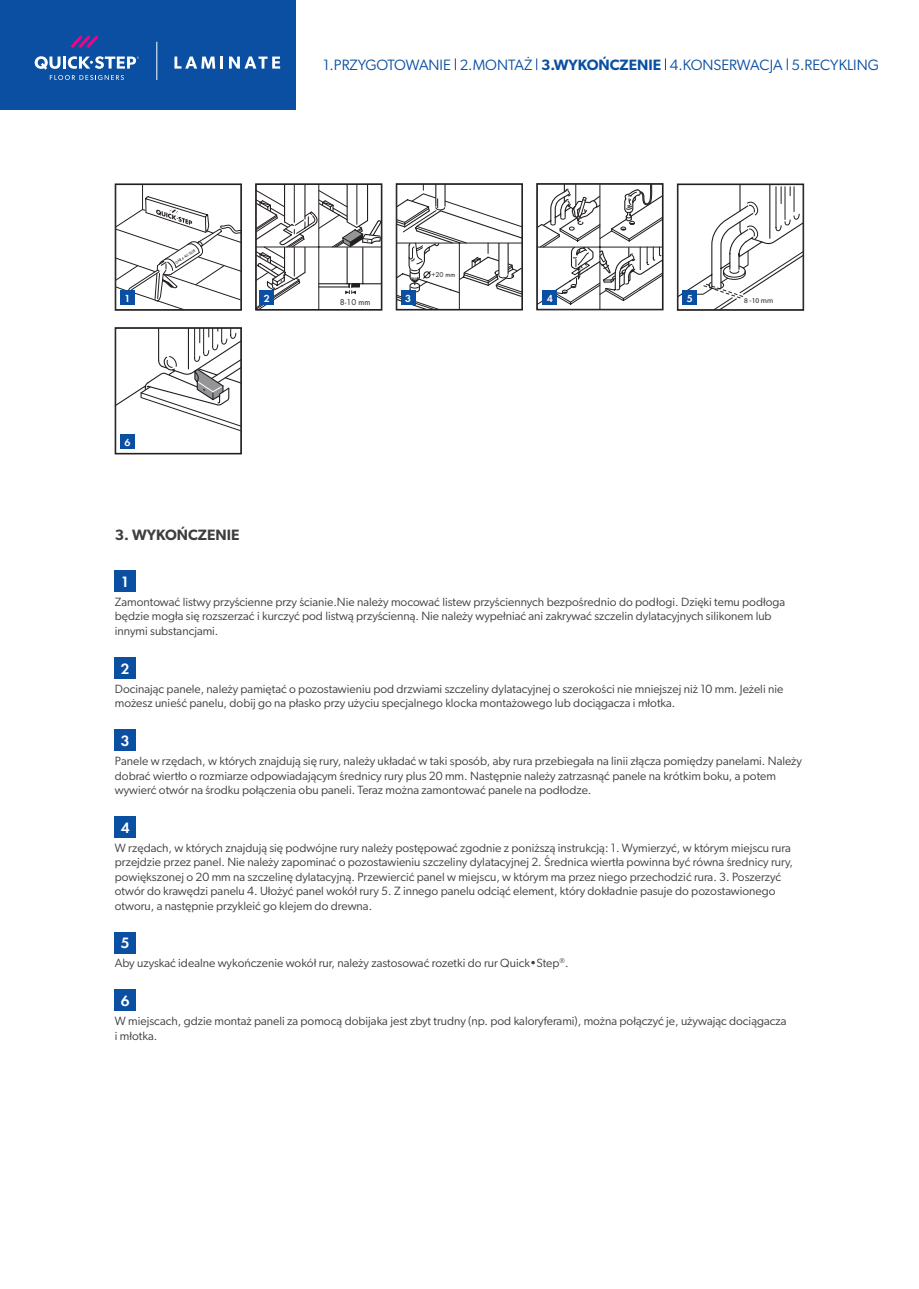
<style>
.page{position:relative;width:919px;height:1289px;background:#fff}
.page>*{position:absolute;margin:0;border:0;box-sizing:border-box;transform-origin:0 0}
.t1{font:600 15.6px "Futura PT";color:#fff}
.t2{font:15px "Gibson";color:#0a4fa2}
.t3{font:600 15px "Gibson";color:#3e3e3f}
.t4{font:12px/14.4px "Gibson";color:#3e3e3f}
.t5{font:600 10.65px "Futura PT";color:#fff}
.t6{font:8.85px "Futura Boo";color:#231f20}
.t7{font:7.35px "DIN";color:#231f20}
.t8{font:7.35px "Futura Boo";color:#231f20}
.t9{font:500 3.9px "Futura";color:#231f20;scale:.84 1}
.s1{font-weight:600}
</style>
<div class="page">
<div style="left:0;top:0;width:295px;height:110px;background:#0a4fa2"></div>
<svg style="left:174px;top:57px;width:49px;height:12px"></svg>
<svg style="left:229px;top:57px;width:51px;height:12px"></svg>
<hr style="left:156px;top:42px;width:1px;height:38px;background:#fff">
<svg style="left:71px;top:35px;width:27px;height:13px"></svg>
<svg style="left:35px;top:56px;width:104px;height:24px"></svg>
<svg style="left:679px;top:186px;width:122px;height:122px"></svg>
<div style="left:677px;top:184px;width:126px;height:126px;border:1px solid #231f20"></div>
<svg style="left:117px;top:186px;width:123px;height:122px"></svg>
<div style="left:115px;top:184px;width:127px;height:126px;border:1px solid #231f20"></div>
<svg style="left:257px;top:186px;width:123px;height:122px"></svg>
<div style="left:255px;top:184px;width:127px;height:126px;border:1px solid #231f20"></div>
<svg style="left:398px;top:185px;width:122px;height:123px"></svg>
<div style="left:396px;top:183px;width:126px;height:127px;border:1px solid #231f20"></div>
<hr style="left:599px;top:184px;width:1px;height:125px;background:#231f20">
<svg style="left:538px;top:185px;width:123px;height:120px"></svg>
<div style="left:536px;top:183px;width:127px;height:127px;border:1px solid #231f20"></div>
<svg style="left:117px;top:329px;width:123px;height:102px"></svg>
<div style="left:115px;top:327px;width:127px;height:127px;border:1px solid #231f20"></div>
<div style="left:120px;top:291px;width:15px;height:14px;background:#0a4fa2"></div>
<div style="left:260px;top:291px;width:14px;height:14px;background:#0a4fa2"></div>
<div style="left:401px;top:291px;width:14px;height:14px;background:#0a4fa2"></div>
<div style="left:542px;top:291px;width:15px;height:14px;background:#0a4fa2"></div>
<div style="left:682px;top:291px;width:14px;height:14px;background:#0a4fa2"></div>
<div style="left:120px;top:435px;width:15px;height:14px;background:#0a4fa2"></div>
<svg style="left:455px;top:58px;width:1px;height:12px"></svg>
<svg style="left:536px;top:58px;width:1px;height:12px"></svg>
<svg style="left:665px;top:58px;width:1px;height:12px"></svg>
<svg style="left:787px;top:58px;width:1px;height:12px"></svg>
<div style="left:115px;top:570px;width:21px;height:21px;background:#0a4fa2"></div>
<div style="left:115px;top:657px;width:21px;height:21px;background:#0a4fa2"></div>
<div style="left:115px;top:729px;width:21px;height:21px;background:#0a4fa2"></div>
<div style="left:115px;top:816px;width:21px;height:21px;background:#0a4fa2"></div>
<div style="left:115px;top:932px;width:21px;height:21px;background:#0a4fa2"></div>
<div style="left:115px;top:989px;width:21px;height:21px;background:#0a4fa2"></div>
<p class="t9" style="left:175px;top:260px;width:29px;rotate:-33deg">ONE 4 ALL GLUE</p>
<p class="t2" style="left:323px;top:56px;width:557px">1.PRZYGOTOWANIE 2.MONTAŻ <span class="s1">3.WYKOŃCZENIE</span> 4.KONSERWACJA 5.RECYKLING</p>
<p class="t8" style="left:431px;top:270px;width:25px">+20 mm</p>
<p class="t5" style="left:124px;top:292px;width:8px">1</p>
<p class="t5" style="left:264px;top:292px;width:8px">2</p>
<p class="t5" style="left:405px;top:292px;width:8px">3</p>
<p class="t5" style="left:546px;top:292px;width:8px">4</p>
<p class="t5" style="left:686px;top:292px;width:8px">5</p>
<p class="t6" style="left:340px;top:296px;width:32px">8-10 mm</p>
<p class="t7" style="left:744px;top:296px;width:30px">8 -10 mm</p>
<p class="t5" style="left:124px;top:436px;width:8px">6</p>
<p class="t3" style="left:115px;top:525px;width:126px">3. WYKOŃCZENIE</p>
<h1 class="t1" style="left:121px;top:572px;width:10px">1</h1>
<p class="t4" style="left:115px;top:594px;width:671px">Zamontować listwy przyścienne przy ścianie.Nie należy mocować listew przyściennych bezpośrednio do podłogi. Dzięki temu podłoga będzie mogła się rozszerzać i kurczyć pod listwą przyścienną. Nie należy wypełniać ani zakrywać szczelin dylatacyjnych silikonem lub innymi substancjami.</p>
<h1 class="t1" style="left:121px;top:658px;width:10px">2</h1>
<p class="t4" style="left:115px;top:681px;width:670px">Docinając panele, należy pamiętać o pozostawieniu pod drzwiami szczeliny dylatacyjnej o szerokości nie mniejszej niż 10 mm. Jeżeli nie możesz unieść panelu, dobij go na płasko przy użyciu specjalnego klocka montażowego lub dociągacza i młotka.</p>
<h1 class="t1" style="left:121px;top:731px;width:10px">3</h1>
<p class="t4" style="left:115px;top:753px;width:688px">Panele w rzędach, w których znajdują się rury, należy układać w taki sposób, aby rura przebiegała na linii złącza pomiędzy panelami. Należy dobrać wiertło o rozmiarze odpowiadającym średnicy rury plus 20 mm. Następnie należy zatrzasnąć panele na krótkim boku, a potem wywierć otwór na środku połączenia obu paneli. Teraz można zamontować panele na podłodze.</p>
<h1 class="t1" style="left:121px;top:818px;width:10px">4</h1>
<p class="t4" style="left:115px;top:840px;width:679px">W rzędach, w których znajdują się podwójne rury należy postępować zgodnie z poniższą instrukcją: 1. Wymierzyć, w którym miejscu rura przejdzie przez panel. Nie należy zapominać o pozostawieniu szczeliny dylatacyjnej 2. Średnica wiertła powinna być równa średnicy rury, powiększonej o 20 mm na szczelinę dylatacyjną. Przewiercić panel w miejscu, w którym ma przez niego przechodzić rura. 3. Poszerzyć otwór do krawędzi panelu 4. Ułożyć panel wokół rury 5. Z innego panelu odciąć element, który dokładnie pasuje do pozostawionego otworu, a następnie przykleić go klejem do drewna.</p>
<h1 class="t1" style="left:121px;top:933px;width:10px">5</h1>
<p class="t4" style="left:115px;top:955px;width:455px">Aby uzyskać idealne wykończenie wokół rur, należy zastosować rozetki do rur Quick•Step<sup>®</sup>.</p>
<h1 class="t1" style="left:121px;top:991px;width:10px">6</h1>
<p class="t4" style="left:115px;top:1013px;width:673px">W miejscach, gdzie montaż paneli za pomocą dobijaka jest zbyt trudny (np. pod kaloryferami), można połączyć je, używając dociągacza i młotka.</p>
</div>
